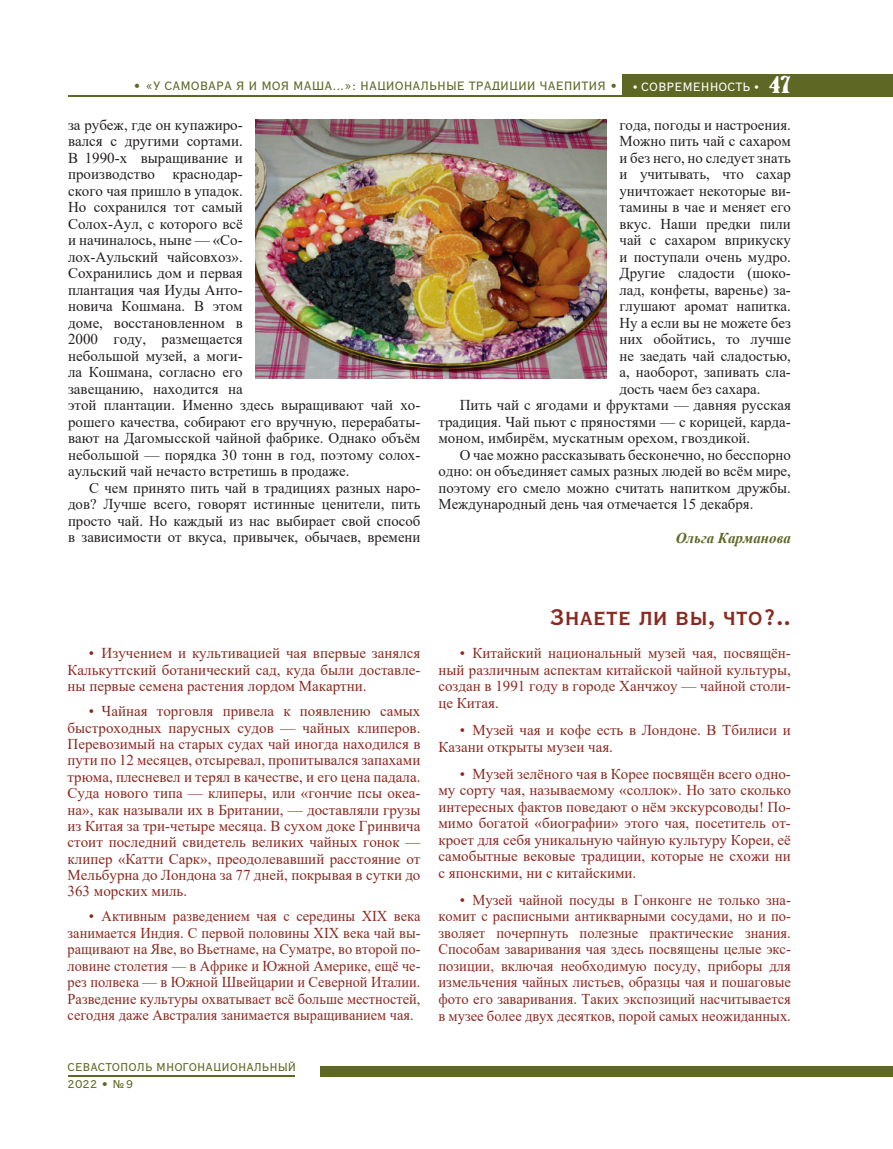
<style>
.page{position:relative;width:893px;height:1149px;background:#fff}
.page>*{position:absolute;margin:0;border:0;box-sizing:border-box;transform-origin:0 0}
.t1{font:700 22.5px "Vacansia C";color:#8b2920}
.t2{font:15px/16.5px "Times New Roman";color:#8b2920;text-align:justify}
.t3{font:15px/16.5px "Times New Roman";color:#231f20}
.t4{font:italic 700 15px "Times New Roman";color:#5e6723}
.t5{font:12px "Vacansia C";color:#5e6723}
.t6{font:12px "Vacansia C";color:#fff}
.t7{font:11.25px/16.4px "Vacansia C";color:#5e6723}
.s1{font-family:"Garamond";font-weight:700}
.s2{font-family:"Bernhard CTT";font-size:24px}
</style>
<div class="page">
<div style="left:623px;top:74px;width:270px;height:23px;background:#5e6723"></div>
<div style="left:321px;top:1066px;width:572px;height:10px;background:#5e6723"></div>
<hr style="left:68px;top:1075px;width:227px;height:1px;background:#5e6723">
<hr style="left:68px;top:95px;width:598px;height:2px;background:#5e6723">
<img style="left:256px;top:119px;width:351px;height:259px">
<p class="t5" style="left:133px;top:79px;width:486px">• «У САМОВАРА Я И МОЯ МАША...»: НАЦИОНАЛЬНЫЕ ТРАДИЦИИ ЧАЕПИТИЯ •</p>
<p class="t6" style="left:633px;top:80px;width:159px"><span class="s1">•</span> СОВРЕМЕННОСТЬ <span class="s1">•</span> <span class="s2">47</span></p>
<p class="t3" style="left:68px;top:116px;width:354px">за рубеж, где он купажиро-<br>вался с другими сортами.<br>В 1990-х выращивание и<br>производство краснодар-<br>ского чая пришло в упадок.<br>Но сохранился тот самый<br>Солох-Аул, с которого всё<br>и начиналось, ныне — «Со-<br>лох-Аульский чайсовхоз».<br>Сохранились дом и первая<br>плантация чая Иуды Анто-<br>новича Кошмана. В этом<br>доме, восстановленном в<br>2000 году, размещается<br>небольшой музей, а моги-<br>ла Кошмана, согласно его<br>завещанию, находится на<br>этой плантации. Именно здесь выращивают чай хо&shy;рошего качества, собирают его вручную, перерабаты&shy;вают на Дагомысской чайной фабрике. Однако объём небольшой — порядка 30 тонн в год, поэтому солох&shy;аульский чай нечасто встретишь в продаже.</p>
<p class="t3" style="left:68px;top:479px;width:354px;text-align:justify;text-indent:21px">С чем принято пить чай в традициях разных наро&shy;дов? Лучше всего, говорят истинные ценители, пить просто чай. Но каждый из нас выбирает свой способ в зависимости от вкуса, привычек, обычаев, времени</p>
<p class="t3" style="left:620px;top:116px;width:173px">года, погоды и настроения.</p>
<p class="t3" style="left:620px;top:132px;width:173px">Можно пить чай с сахаром</p>
<p class="t3" style="left:620px;top:149px;width:173px">и без него, но следует знать</p>
<p class="t3" style="left:620px;top:165px;width:173px">и учитывать, что сахар</p>
<p class="t3" style="left:620px;top:182px;width:173px">уничтожает некоторые ви-</p>
<p class="t3" style="left:620px;top:198px;width:173px">тамины в чае и меняет его</p>
<p class="t3" style="left:620px;top:215px;width:173px">вкус. Наши предки пили</p>
<p class="t3" style="left:620px;top:231px;width:173px">чай с сахаром вприкуску</p>
<p class="t3" style="left:620px;top:248px;width:173px">и поступали очень мудро.</p>
<p class="t3" style="left:620px;top:264px;width:173px">Другие сладости (шоко-</p>
<p class="t3" style="left:620px;top:281px;width:173px">лад, конфеты, варенье) за-</p>
<p class="t3" style="left:620px;top:297px;width:173px">глушают аромат напитка.</p>
<p class="t3" style="left:620px;top:314px;width:173px">Ну а если вы не можете без</p>
<p class="t3" style="left:620px;top:330px;width:173px">них обойтись, то лучше</p>
<p class="t3" style="left:620px;top:347px;width:173px">не заедать чай сладостью,</p>
<p class="t3" style="left:620px;top:363px;width:173px">а, наоборот, запивать сла-</p>
<p class="t3" style="left:620px;top:380px;width:142px">дость чаем без сахара.</p>
<p class="t3" style="left:460px;top:396px;width:333px">Пить чай с ягодами и фруктами — давняя русская</p>
<p class="t3" style="left:438px;top:413px;width:354px">традиция. Чай пьют с пряностями — с корицей, карда-</p>
<p class="t3" style="left:438px;top:429px;width:313px">моном, имбирём, мускатным орехом, гвоздикой.</p>
<p class="t3" style="left:460px;top:446px;width:333px">О чае можно рассказывать бесконечно, но бесспорно</p>
<p class="t3" style="left:438px;top:462px;width:354px">одно: он объединяет самых разных людей во всём мире,</p>
<p class="t3" style="left:438px;top:479px;width:354px">поэтому его смело можно считать напитком дружбы.</p>
<p class="t3" style="left:438px;top:495px;width:316px">Международный день чая отмечается 15 декабря.</p>
<p class="t4" style="left:676px;top:527px;width:117px">Ольга Карманова</p>
<p class="t2" style="left:68px;top:644px;width:354px;text-indent:21px">• Изучением и культивацией чая впервые занялся Калькуттский ботанический сад, куда были доставле&shy;ны первые семена растения лордом Макартни.</p>
<p class="t2" style="left:68px;top:702px;width:354px;text-indent:21px">• Чайная торговля привела к появлению самых быстроходных парусных судов — чайных клиперов.<br>Перевозимый на старых судах чай иногда находился в пути по 12 месяцев, отсыревал, пропитывался запахами трюма, плесневел и терял в качестве, и его цена падала.<br>Суда нового типа — клиперы, или «гончие псы океа&shy;на», как называли их в Британии, — доставляли грузы из Китая за три-четыре месяца. В сухом доке Гринвича стоит последний свидетель великих чайных гонок — клипер «Катти Сарк», преодолевавший расстояние от Мельбурна до Лондона за 77 дней, покрывая в сутки до 363 морских миль.</p>
<p class="t2" style="left:68px;top:907px;width:354px;text-indent:21px">• Активным разведением чая с середины XIХ века занимается Индия. С первой половины XIX века чай вы&shy;ращивают на Яве, во Вьетнаме, на Суматре, во второй по&shy;ловине столетия — в Африке и Южной Америке, ещё че&shy;рез полвека — в Южной Швейцарии и Северной Италии.<br>Разведение культуры охватывает всё больше местностей, сегодня даже Австралия занимается выращиванием чая.</p>
<p class="t7" style="left:68px;top:1059px;width:230px">СЕВАСТОПОЛЬ МНОГОНАЦИОНАЛЬНЫЙ<br>2022 • №9</p>
<h1 class="t1" style="left:550px;top:604px;width:243px">Знаете ли вы, что?..</h1>
<p class="t2" style="left:438px;top:644px;width:354px;text-indent:21px">• Китайский национальный музей чая, посвящён&shy;ный различным аспектам китайской чайной культуры, создан в 1991 году в городе Ханчжоу — чайной столи&shy;це Китая.</p>
<p class="t2" style="left:438px;top:721px;width:354px;text-indent:21px">• Музей чая и кофе есть в Лондоне. В Тбилиси и<br>Казани открыты музеи чая.</p>
<p class="t2" style="left:438px;top:764px;width:354px;text-indent:21px">• Музей зелёного чая в Корее посвящён всего одно&shy;му сорту чая, называемому «соллок». Но зато сколько интересных фактов поведают о нём экскурсоводы! По&shy;мимо богатой «биографии» этого чая, посетитель от&shy;кроет для себя уникальную чайную культуру Кореи, её самобытные вековые традиции, которые не схожи ни с японскими, ни с китайскими.</p>
<p class="t2" style="left:438px;top:890px;width:354px;text-indent:21px">• Музей чайной посуды в Гонконге не только зна&shy;комит с расписными антикварными сосудами, но и по&shy;зволяет почерпнуть полезные практические знания.<br>Способам заваривания чая здесь посвящены целые экс&shy;позиции, включая необходимую посуду, приборы для измельчения чайных листьев, образцы чая и пошаговые фото его заваривания. Таких экспозиций насчитывается в музее более двух десятков, порой самых неожиданных.</p>
</div>
